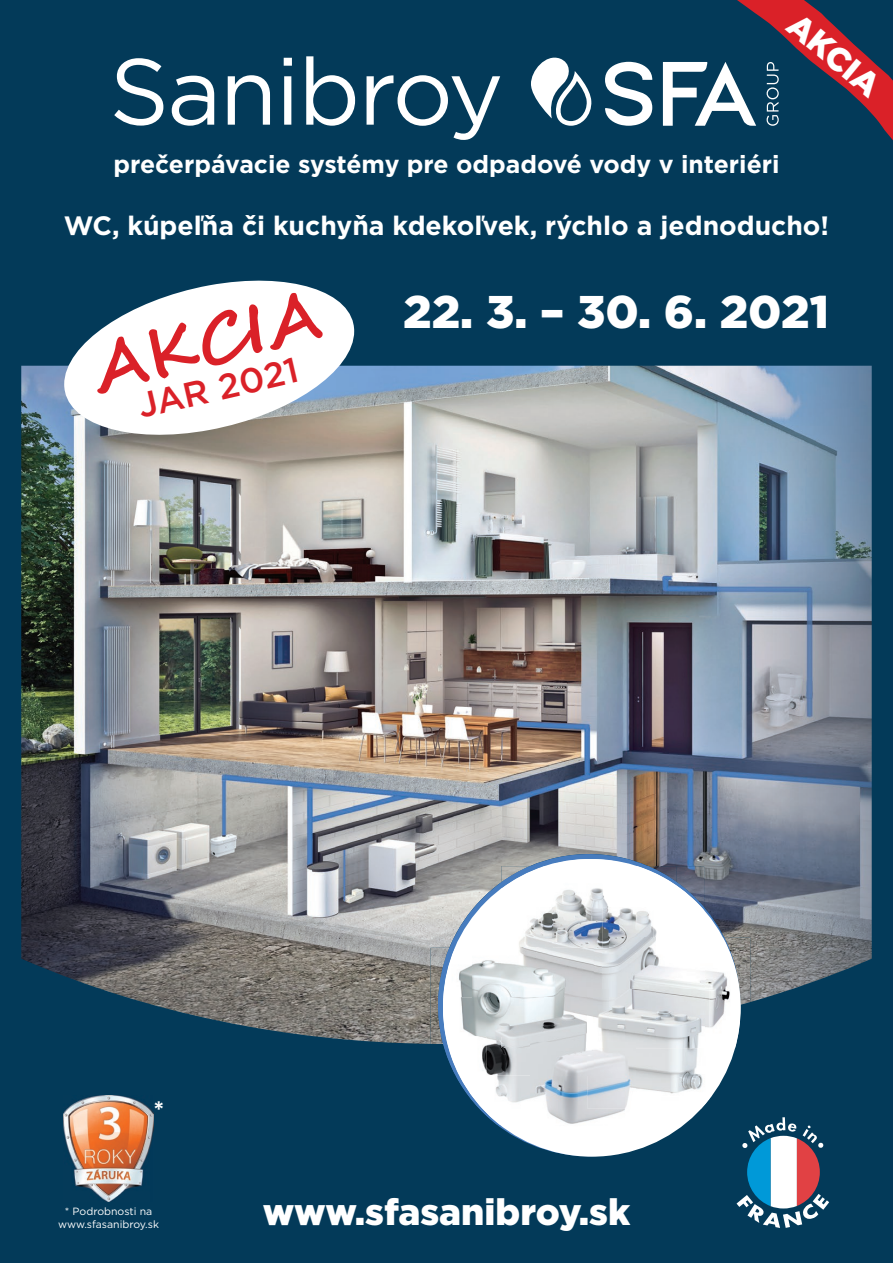
<style>
.page{position:relative;width:893px;height:1263px;background:#033a59}
.page>*{position:absolute;margin:0;border:0;box-sizing:border-box;transform-origin:0 0}
.t1{font:900 45.75px "Gotham";color:#fff}
.t2{font:900 36.75px "Gotham";color:#fff}
.t3{font:500 34.95px "Gotham";color:#da2128}
.t4{font:900 33px "Gotham";color:#fff}
.t5{font:700 26.55px "Gotham";color:#fff}
.t6{font:700 25.2px "Gotham";color:#fff}
.t7{font:700 24.75px "Gotham";color:#fff}
.t8{font:10.5px/12.6px "Gotham";color:#fff;text-align:center}
</style>
<div class="page">
<svg style="left:114px;top:58px;width:49px;height:68px"></svg>
<svg style="left:172px;top:76px;width:42px;height:50px"></svg>
<svg style="left:228px;top:75px;width:42px;height:50px"></svg>
<svg style="left:284px;top:58px;width:8px;height:67px"></svg>
<svg style="left:306px;top:56px;width:49px;height:70px"></svg>
<svg style="left:367px;top:75px;width:133px;height:65px"></svg>
<svg style="left:663px;top:0;width:230px;height:140px"></svg>
<svg style="left:605px;top:62px;width:47px;height:64px"></svg>
<svg style="left:531px;top:57px;width:61px;height:69px"></svg>
<img style="left:21px;top:366px;width:851px;height:678px">
<svg style="left:64px;top:280px;width:290px;height:165px"></svg>
<svg style="left:438px;top:854px;width:302px;height:302px"></svg>
<div style="left:443px;top:859px;width:298px;height:298px;background:#fff;border-radius:50%"></div>
<img style="left:671px;top:866px;width:5px;height:6px">
<img style="left:676px;top:866px;width:28px;height:12px">
<img style="left:653px;top:866px;width:18px;height:6px">
<img style="left:701px;top:878px;width:3px;height:29px">
<img style="left:501px;top:866px;width:152px;height:82px">
<img style="left:653px;top:872px;width:48px;height:35px">
<img style="left:653px;top:907px;width:51px;height:31px">
<img style="left:458px;top:948px;width:151px;height:49px">
<img style="left:438px;top:1044px;width:3px;height:31px">
<img style="left:431px;top:948px;width:10px;height:96px">
<img style="left:438px;top:948px;width:17px;height:88px">
<img style="left:441px;top:1075px;width:14px;height:50px">
<img style="left:455px;top:1075px;width:40px;height:50px">
<img style="left:459px;top:1075px;width:36px;height:46px">
<img style="left:495px;top:1075px;width:92px;height:50px">
<img style="left:441px;top:997px;width:5px;height:78px">
<img style="left:443px;top:997px;width:58px;height:39px">
<img style="left:446px;top:1036px;width:84px;height:39px">
<img style="left:501px;top:997px;width:43px;height:51px">
<img style="left:544px;top:997px;width:81px;height:46px">
<img style="left:741px;top:1005px;width:9px;height:39px">
<img style="left:741px;top:938px;width:9px;height:67px">
<img style="left:704px;top:938px;width:37px;height:110px">
<img style="left:609px;top:938px;width:95px;height:80px">
<svg style="left:587px;top:989px;width:7px;height:8px"></svg>
<img style="left:636px;top:989px;width:73px;height:119px">
<img style="left:625px;top:1018px;width:79px;height:30px">
<img style="left:530px;top:1108px;width:95px;height:17px">
<img style="left:530px;top:1043px;width:57px;height:32px">
<img style="left:587px;top:1048px;width:49px;height:60px">
<img style="left:602px;top:1043px;width:7px;height:5px">
<svg style="left:609px;top:1043px;width:27px;height:6px"></svg>
<svg style="left:736px;top:1117px;width:93px;height:111px"></svg>
<img style="left:64px;top:1095px;width:89px;height:106px">
<svg style="left:97px;top:293px;width:226px;height:101px;background:#e9cccf"></svg>
<p class="t4" style="left:807px;top:2px;width:111px;rotate:40deg">AKCIA</p>
<p class="t7" style="left:113px;top:148px;width:668px">prečerpávacie systémy pre odpadové vody v interiéri</p>
<p class="t5" style="left:64px;top:208px;width:767px">WC, kúpeľňa či kuchyňa kdekoľvek, rýchlo a jednoducho!</p>
<h3 class="t3" style="left:133px;top:384px;width:165px;rotate:-13deg">JAR 2021</h3>
<h1 class="t1" style="left:403px;top:280px;width:428px">22. 3. – 30. 6. 2021</h1>
<p class="t6" style="left:154px;top:1094px;width:12px">*</p>
<p class="t8" style="left:58px;top:1205px;width:102px">* Podrobnosti na www.sfasanibroy.sk</p>
<h2 class="t2" style="left:263px;top:1186px;width:369px">www.sfasanibroy.sk</h2>
</div>
